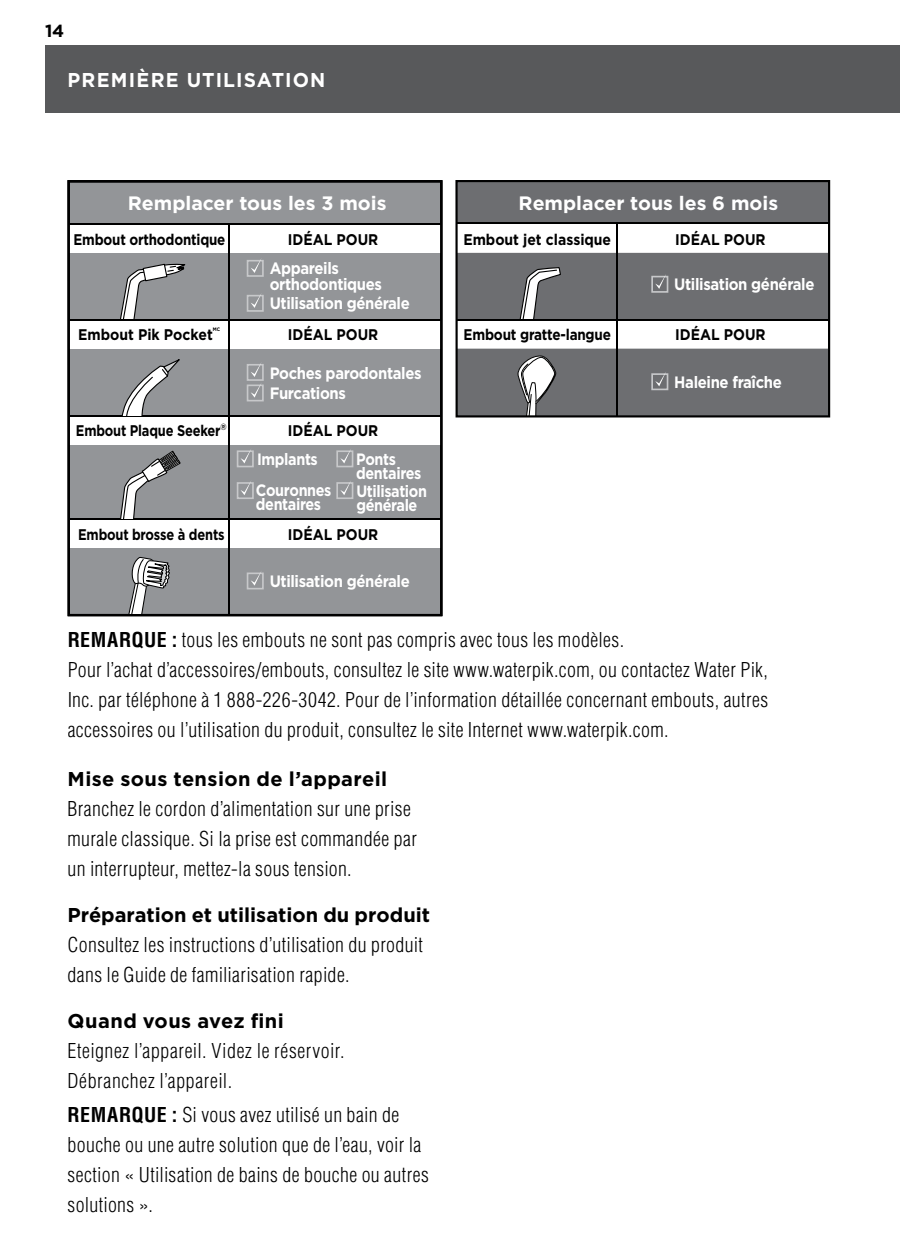
<style>
.page{position:relative;width:900px;height:1260px;background:#fff}
.page>*{position:absolute;margin:0;border:0;box-sizing:border-box;transform-origin:0 0}
.t1{font:300 condensed 20px/30px "Helvetica";letter-spacing:.02em;color:#000}
.t2{font:700 20px "Gotham";letter-spacing:.005em;color:#000}
.t3{font:700 20px "Gotham";color:#fff;scale:.96 1}
.t4{font:700 19.5px "Gotham";color:#fff}
.t5{font:700 17.5px "Gotham";color:#000}
.t6{font:700 16.5px/15.5px "Gotham";letter-spacing:-.025em;color:#fff;scale:.9 1}
.t7{font:700 16.5px/14px "Gotham";letter-spacing:-.025em;color:#fff;scale:.87 1}
.t8{font:700 15.5px "Gotham";color:#000;scale:.9 1}
.t9{font:700 15.5px "Gotham";color:#000;scale:.83 1}
.t10{font:700 15.5px "Gotham";letter-spacing:-.02em;color:#000;scale:.87 1}
.t11{font:700 15.5px "Gotham";color:#000;scale:.86 1}
.t12{font:700 5px "Gotham";color:#000;scale:.9 1}
.s1{font-weight:700}
</style>
<div class="page">
<div style="left:45px;top:45px;width:855px;height:67px;background:#58595b"></div>
<div style="left:456px;top:181px;width:373px;height:236px;background:#6d6e71"></div>
<div style="left:457px;top:223px;width:371px;height:30px;background:#fff"></div>
<hr style="left:457px;top:223px;width:372px;height:1px;background:#000">
<div style="left:457px;top:319px;width:371px;height:30px;background:#fff"></div>
<hr style="left:457px;top:319px;width:372px;height:1px;background:#000">
<hr style="left:616px;top:223px;width:1px;height:193px;background:#000">
<svg style="left:519px;top:267px;width:42px;height:52px"></svg>
<svg style="left:517px;top:355px;width:39px;height:59px"></svg>
<div style="left:455px;top:180px;width:375px;height:237px;border:2px solid #000"></div>
<div style="left:69px;top:181px;width:372px;height:434px;background:#939598"></div>
<div style="left:69px;top:415px;width:371px;height:30px;background:#fff"></div>
<hr style="left:69px;top:415px;width:372px;height:2px;background:#000">
<div style="left:69px;top:518px;width:371px;height:29px;background:#fff"></div>
<hr style="left:69px;top:518px;width:372px;height:2px;background:#000">
<div style="left:69px;top:223px;width:372px;height:30px;background:#fff"></div>
<div style="left:69px;top:320px;width:371px;height:29px;background:#fff"></div>
<hr style="left:69px;top:319px;width:372px;height:2px;background:#000">
<hr style="left:69px;top:223px;width:372px;height:1px;background:#000">
<hr style="left:228px;top:223px;width:2px;height:392px;background:#000">
<svg style="left:121px;top:359px;width:59px;height:56px"></svg>
<svg style="left:120px;top:263px;width:66px;height:56px"></svg>
<svg style="left:120px;top:450px;width:61px;height:68px"></svg>
<div style="left:68px;top:180px;width:374px;height:436px;border:2px solid #000"></div>
<svg style="left:110px;top:557px;width:61px;height:57px"></svg>
<div style="left:651px;top:276px;width:17px;height:17px;border:2px solid #c7c8ca"></div>
<svg style="left:655px;top:274px;width:11px;height:15px"></svg>
<div style="left:651px;top:373px;width:17px;height:17px;border:2px solid #c7c8ca"></div>
<svg style="left:655px;top:372px;width:11px;height:14px"></svg>
<div style="left:237px;top:450px;width:17px;height:17px;border:2px solid #c7c8ca"></div>
<svg style="left:241px;top:449px;width:11px;height:14px"></svg>
<div style="left:237px;top:482px;width:17px;height:17px;border:2px solid #c7c8ca"></div>
<svg style="left:241px;top:481px;width:11px;height:14px"></svg>
<div style="left:336px;top:450px;width:17px;height:17px;border:2px solid #c7c8ca"></div>
<svg style="left:340px;top:449px;width:11px;height:14px"></svg>
<div style="left:336px;top:482px;width:17px;height:17px;border:2px solid #c7c8ca"></div>
<svg style="left:340px;top:481px;width:11px;height:14px"></svg>
<div style="left:247px;top:295px;width:17px;height:17px;border:2px solid #c7c8ca"></div>
<svg style="left:251px;top:294px;width:11px;height:14px"></svg>
<div style="left:247px;top:573px;width:17px;height:16px;border:2px solid #c7c8ca"></div>
<svg style="left:251px;top:572px;width:11px;height:14px"></svg>
<div style="left:247px;top:260px;width:17px;height:17px;border:2px solid #c7c8ca"></div>
<svg style="left:251px;top:259px;width:11px;height:14px"></svg>
<div style="left:247px;top:364px;width:17px;height:17px;border:2px solid #c7c8ca"></div>
<div style="left:247px;top:385px;width:17px;height:16px;border:2px solid #c7c8ca"></div>
<svg style="left:251px;top:363px;width:11px;height:35px"></svg>
<p class="t5" style="left:45px;top:21px;width:21px">14</p>
<p class="t3" style="left:68px;top:68px;width:29px">Premi</p>
<p class="t3" style="left:137px;top:68px;width:67px">ère utilisation</p>
<p class="t4" style="left:128px;top:192px;width:260px">Remplacer tous les 3 mois</p>
<p class="t11" style="left:74px;top:230px;width:178px">Embout orthodontique</p>
<p class="t8" style="left:288px;top:230px;width:102px">IDÉAL POUR</p>
<p class="t6" style="left:270px;top:260px;width:126px">Appareils orthodontiques</p>
<p class="t6" style="left:270px;top:295px;width:157px">Utilisation générale</p>
<p class="t8" style="left:78px;top:325px;width:151px">Embout Pik Pocket</p>
<p class="t8" style="left:288px;top:325px;width:102px">IDÉAL POUR</p>
<p class="t12" style="left:213px;top:326px;width:10px">MC</p>
<p class="t9" style="left:76px;top:421px;width:183px">Embout Plaque Seeker<sup>®</sup></p>
<p class="t9" style="left:78px;top:526px;width:178px">Embout brosse à dents</p>
<p class="t6" style="left:270px;top:362px;width:170px;line-height:20.5px">Poches parodontales<br>Furcations</p>
<p class="t8" style="left:288px;top:421px;width:102px">IDÉAL POUR</p>
<p class="t7" style="left:257px;top:451px;width:71px">Implants</p>
<p class="t7" style="left:256px;top:483px;width:88px">Couronnes dentaires</p>
<p class="t7" style="left:356px;top:451px;width:77px">Ponts dentaires</p>
<p class="t7" style="left:356px;top:483px;width:83px">Utilisation générale</p>
<p class="t8" style="left:288px;top:526px;width:102px">IDÉAL POUR</p>
<p class="t6" style="left:270px;top:573px;width:157px">Utilisation générale</p>
<p class="t4" style="left:519px;top:192px;width:261px">Remplacer tous les 6 mois</p>
<p class="t8" style="left:463px;top:230px;width:166px">Embout jet classique</p>
<p class="t8" style="left:675px;top:230px;width:102px">IDÉAL POUR</p>
<p class="t6" style="left:674px;top:276px;width:157px">Utilisation générale</p>
<p class="t10" style="left:464px;top:325px;width:171px">Embout gratte-langue</p>
<p class="t8" style="left:675px;top:325px;width:102px">IDÉAL POUR</p>
<p class="t6" style="left:674px;top:374px;width:121px">Haleine fraîche</p>
<p class="t1" style="left:68px;top:624px;width:702px"><span class="s1">REMARQUE :</span> tous les embouts ne sont pas compris avec tous les modèles.<br>Pour l’achat d’accessoires/embouts, consultez le site www.waterpik.com, ou contactez Water Pik, Inc. par téléphone à 1 888-226-3042. Pour de l’information détaillée concernant embouts, autres accessoires ou l’utilisation du produit, consultez le site Internet www.waterpik.com.</p>
<p class="t2" style="left:68px;top:767px;width:321px">Mise sous tension de l’appareil</p>
<p class="t1" style="left:68px;top:794px;width:351px">Branchez le cordon d’alimentation sur une prise murale classique. Si la prise est commandée par un interrupteur, mettez-la sous tension.</p>
<p class="t2" style="left:68px;top:903px;width:364px">Préparation et utilisation du produit</p>
<p class="t1" style="left:68px;top:929px;width:357px">Consultez les instructions d’utilisation du produit dans le Guide de familiarisation rapide.</p>
<p class="t2" style="left:68px;top:1009px;width:218px">Quand vous avez fini</p>
<p class="t1" style="left:68px;top:1035px;width:279px">Eteignez l’appareil. Videz le réservoir.<br>Débranchez l’appareil.</p>
<p class="t1" style="left:68px;top:1100px;width:363px"><span class="s1">REMARQUE :</span> Si vous avez utilisé un bain de bouche ou une autre solution que de l’eau, voir la section « Utilisation de bains de bouche ou autres solutions ».</p>
</div>
